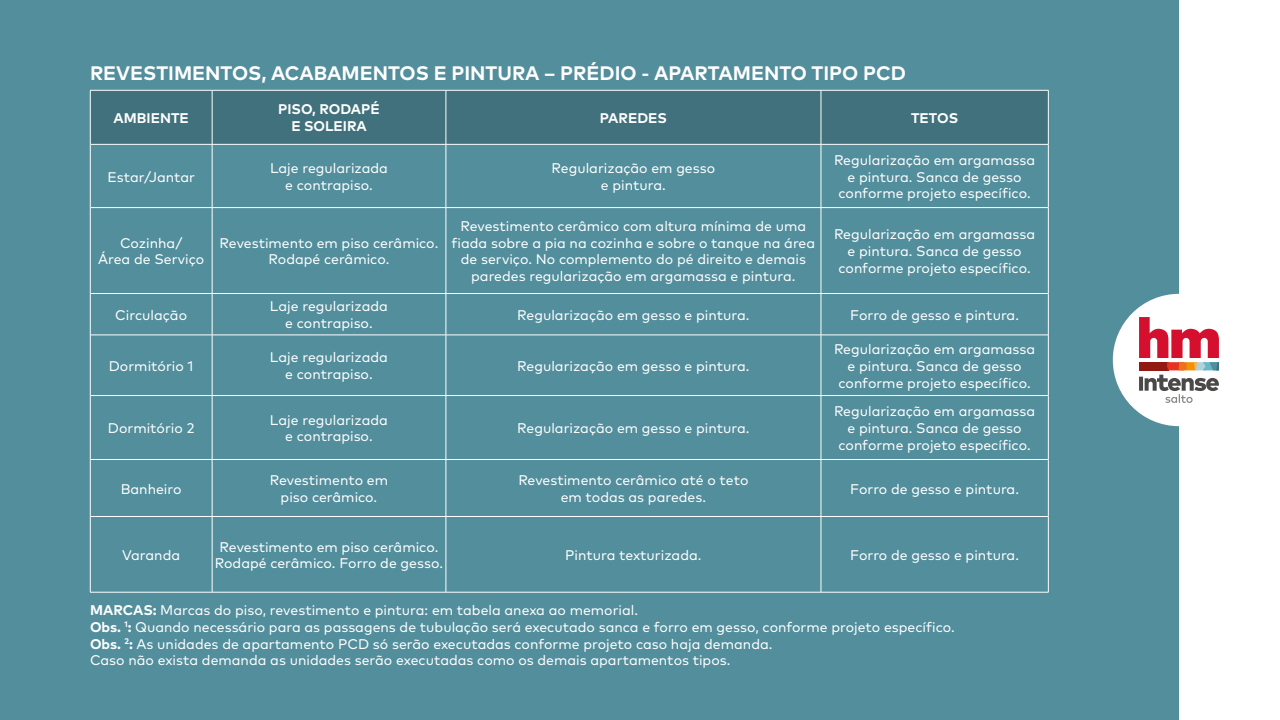
<style>
.page{position:relative;width:1280px;height:720px;background:#528e9c}
.page>*{position:absolute;margin:0;border:0;box-sizing:border-box;transform-origin:0 0}
.t1{font:700 19.55px "Mark Pro";color:#fff}
.t2{font:14px/16.8px "Mark Pro";color:#fff;text-align:center}
.t3{font:700 14px/16.8px "Mark Pro";color:#fff;text-align:center}
.s1{font-weight:700}
</style>
<div class="page">
<div style="left:1179px;top:0;width:101px;height:720px;background:#fff"></div>
<div style="left:1113px;top:294px;width:132px;height:132px;background:#fff;border-radius:50%"></div>
<svg style="left:1139px;top:317px;width:80px;height:86px"></svg>
<div style="left:91px;top:91px;width:957px;height:53px;background:#40717c"></div>
<hr style="left:90px;top:90px;width:122px;height:1px;background:#fff">
<hr style="left:90px;top:91px;width:1px;height:53px;background:#fff">
<hr style="left:212px;top:90px;width:234px;height:1px;background:#fff">
<hr style="left:446px;top:90px;width:375px;height:1px;background:#fff">
<hr style="left:821px;top:90px;width:228px;height:1px;background:#fff">
<hr style="left:1048px;top:91px;width:1px;height:53px;background:#fff">
<hr style="left:90px;top:144px;width:1px;height:64px;background:#fff">
<hr style="left:1048px;top:144px;width:1px;height:64px;background:#fff">
<hr style="left:90px;top:208px;width:1px;height:86px;background:#fff">
<hr style="left:1048px;top:208px;width:1px;height:86px;background:#fff">
<hr style="left:90px;top:294px;width:1px;height:41px;background:#fff">
<hr style="left:1048px;top:294px;width:1px;height:41px;background:#fff">
<hr style="left:90px;top:335px;width:1px;height:61px;background:#fff">
<hr style="left:1048px;top:335px;width:1px;height:61px;background:#fff">
<hr style="left:90px;top:396px;width:1px;height:64px;background:#fff">
<hr style="left:1048px;top:396px;width:1px;height:64px;background:#fff">
<hr style="left:90px;top:460px;width:1px;height:56px;background:#fff">
<hr style="left:1048px;top:460px;width:1px;height:56px;background:#fff">
<hr style="left:90px;top:516px;width:1px;height:76px;background:#fff">
<hr style="left:1048px;top:516px;width:1px;height:76px;background:#fff">
<hr style="left:90px;top:592px;width:122px;height:1px;background:#fff">
<hr style="left:212px;top:592px;width:234px;height:1px;background:#fff">
<hr style="left:446px;top:592px;width:375px;height:1px;background:#fff">
<hr style="left:821px;top:592px;width:228px;height:1px;background:#fff">
<hr style="left:212px;top:91px;width:1px;height:53px;background:#fff">
<hr style="left:446px;top:91px;width:1px;height:53px;background:#fff">
<hr style="left:821px;top:91px;width:1px;height:53px;background:#fff">
<hr style="left:91px;top:144px;width:121px;height:1px;background:#fff">
<hr style="left:212px;top:144px;width:234px;height:1px;background:#fff">
<hr style="left:212px;top:145px;width:1px;height:62px;background:#fff">
<hr style="left:446px;top:144px;width:375px;height:1px;background:#fff">
<hr style="left:446px;top:145px;width:1px;height:62px;background:#fff">
<hr style="left:821px;top:144px;width:227px;height:1px;background:#fff">
<hr style="left:821px;top:145px;width:1px;height:62px;background:#fff">
<hr style="left:91px;top:207px;width:121px;height:1px;background:#fff">
<hr style="left:212px;top:207px;width:234px;height:1px;background:#fff">
<hr style="left:212px;top:208px;width:1px;height:85px;background:#fff">
<hr style="left:446px;top:207px;width:375px;height:1px;background:#fff">
<hr style="left:446px;top:208px;width:1px;height:85px;background:#fff">
<hr style="left:821px;top:207px;width:227px;height:1px;background:#fff">
<hr style="left:821px;top:208px;width:1px;height:85px;background:#fff">
<hr style="left:91px;top:293px;width:121px;height:1px;background:#fff">
<hr style="left:212px;top:293px;width:234px;height:1px;background:#fff">
<hr style="left:212px;top:294px;width:1px;height:41px;background:#fff">
<hr style="left:446px;top:293px;width:375px;height:1px;background:#fff">
<hr style="left:446px;top:294px;width:1px;height:41px;background:#fff">
<hr style="left:821px;top:293px;width:227px;height:1px;background:#fff">
<hr style="left:821px;top:294px;width:1px;height:41px;background:#fff">
<hr style="left:91px;top:335px;width:121px;height:1px;background:#fff">
<hr style="left:212px;top:335px;width:234px;height:1px;background:#fff">
<hr style="left:212px;top:335px;width:1px;height:60px;background:#fff">
<hr style="left:446px;top:335px;width:375px;height:1px;background:#fff">
<hr style="left:446px;top:335px;width:1px;height:60px;background:#fff">
<hr style="left:821px;top:335px;width:227px;height:1px;background:#fff">
<hr style="left:821px;top:335px;width:1px;height:60px;background:#fff">
<hr style="left:91px;top:395px;width:121px;height:1px;background:#fff">
<hr style="left:212px;top:395px;width:234px;height:1px;background:#fff">
<hr style="left:212px;top:396px;width:1px;height:63px;background:#fff">
<hr style="left:446px;top:395px;width:375px;height:1px;background:#fff">
<hr style="left:446px;top:396px;width:1px;height:63px;background:#fff">
<hr style="left:821px;top:395px;width:227px;height:1px;background:#fff">
<hr style="left:821px;top:396px;width:1px;height:63px;background:#fff">
<hr style="left:91px;top:459px;width:121px;height:1px;background:#fff">
<hr style="left:212px;top:459px;width:234px;height:1px;background:#fff">
<hr style="left:212px;top:460px;width:1px;height:56px;background:#fff">
<hr style="left:446px;top:459px;width:375px;height:1px;background:#fff">
<hr style="left:446px;top:460px;width:1px;height:56px;background:#fff">
<hr style="left:821px;top:459px;width:227px;height:1px;background:#fff">
<hr style="left:821px;top:460px;width:1px;height:56px;background:#fff">
<hr style="left:91px;top:516px;width:121px;height:1px;background:#fff">
<hr style="left:212px;top:516px;width:234px;height:1px;background:#fff">
<hr style="left:212px;top:517px;width:1px;height:75px;background:#fff">
<hr style="left:446px;top:516px;width:375px;height:1px;background:#fff">
<hr style="left:446px;top:517px;width:1px;height:75px;background:#fff">
<hr style="left:821px;top:516px;width:227px;height:1px;background:#fff">
<hr style="left:821px;top:517px;width:1px;height:75px;background:#fff">
<h1 class="t1" style="left:90px;top:59px;width:817px">REVESTIMENTOS, ACABAMENTOS E PINTURA – PRÉDIO - APARTAMENTO TIPO PCD</h1>
<p class="t3" style="left:114px;top:108px;width:77px">AMBIENTE</p>
<p class="t3" style="left:278px;top:100px;width:103px">PISO, RODAPÉ<br>E SOLEIRA</p>
<p class="t3" style="left:600px;top:108px;width:69px">PAREDES</p>
<p class="t3" style="left:911px;top:108px;width:48px">TETOS</p>
<p class="t2" style="left:107px;top:167px;width:89px">Estar/Jantar</p>
<p class="t2" style="left:270px;top:159px;width:119px">Laje regularizada e contrapiso.</p>
<p class="t2" style="left:552px;top:159px;width:165px">Regularização em gesso e pintura.</p>
<p class="t2" style="left:834px;top:150px;width:203px">Regularização em argamassa e pintura. Sanca de gesso conforme projeto específico.</p>
<p class="t2" style="left:98px;top:233px;width:108px">Cozinha/<br>Área de Serviço</p>
<p class="t2" style="left:220px;top:233px;width:220px">Revestimento em piso cerâmico.<br>Rodapé cerâmico.</p>
<p class="t2" style="left:452px;top:216px;width:365px">Revestimento cerâmico com altura mínima de uma fiada sobre a pia na cozinha e sobre o tanque na área de serviço. No complemento do pé direito e demais paredes regularização em argamassa e pintura.</p>
<p class="t2" style="left:834px;top:225px;width:203px">Regularização em argamassa e pintura. Sanca de gesso conforme projeto específico.</p>
<p class="t2" style="left:115px;top:305px;width:73px">Circulação</p>
<p class="t2" style="left:270px;top:297px;width:119px">Laje regularizada e contrapiso.</p>
<p class="t2" style="left:517px;top:305px;width:234px">Regularização em gesso e pintura.</p>
<p class="t2" style="left:850px;top:305px;width:170px">Forro de gesso e pintura.</p>
<p class="t2" style="left:109px;top:356px;width:86px">Dormitório 1</p>
<p class="t2" style="left:270px;top:348px;width:119px">Laje regularizada e contrapiso.</p>
<p class="t2" style="left:517px;top:356px;width:234px">Regularização em gesso e pintura.</p>
<p class="t2" style="left:834px;top:340px;width:203px">Regularização em argamassa e pintura. Sanca de gesso conforme projeto específico.</p>
<p class="t2" style="left:108px;top:419px;width:88px">Dormitório 2</p>
<p class="t2" style="left:270px;top:410px;width:119px">Laje regularizada e contrapiso.</p>
<p class="t2" style="left:517px;top:419px;width:234px">Regularização em gesso e pintura.</p>
<p class="t2" style="left:834px;top:402px;width:203px">Regularização em argamassa e pintura. Sanca de gesso conforme projeto específico.</p>
<p class="t2" style="left:121px;top:479px;width:62px">Banheiro</p>
<p class="t2" style="left:270px;top:471px;width:120px">Revestimento em piso cerâmico.</p>
<p class="t2" style="left:518px;top:471px;width:232px">Revestimento cerâmico até o teto em todas as paredes.</p>
<p class="t2" style="left:850px;top:479px;width:170px">Forro de gesso e pintura.</p>
<p class="t2" style="left:122px;top:545px;width:59px">Varanda</p>
<p class="t2" style="left:215px;top:537px;width:230px">Revestimento em piso cerâmico.<br>Rodapé cerâmico. Forro de gesso.</p>
<p class="t2" style="left:565px;top:545px;width:138px">Pintura texturizada.</p>
<p class="t2" style="left:850px;top:545px;width:170px">Forro de gesso e pintura.</p>
<p class="t2" style="left:90px;top:601px;width:866px;text-align:left"><span class="s1">MARCAS:</span> Marcas do piso, revestimento e pintura: em tabela anexa ao memorial.<br><span class="s1">Obs.</span> <sup>1</sup><span class="s1">:</span> Quando necessário para as passagens de tubulação será executado sanca e forro em gesso, conforme projeto específico.<br><span class="s1">Obs.</span> <sup>2</sup><span class="s1">:</span> As unidades de apartamento PCD só serão executadas conforme projeto caso haja demanda.<br>Caso não exista demanda as unidades serão executadas como os demais apartamentos tipos.</p>
</div>
